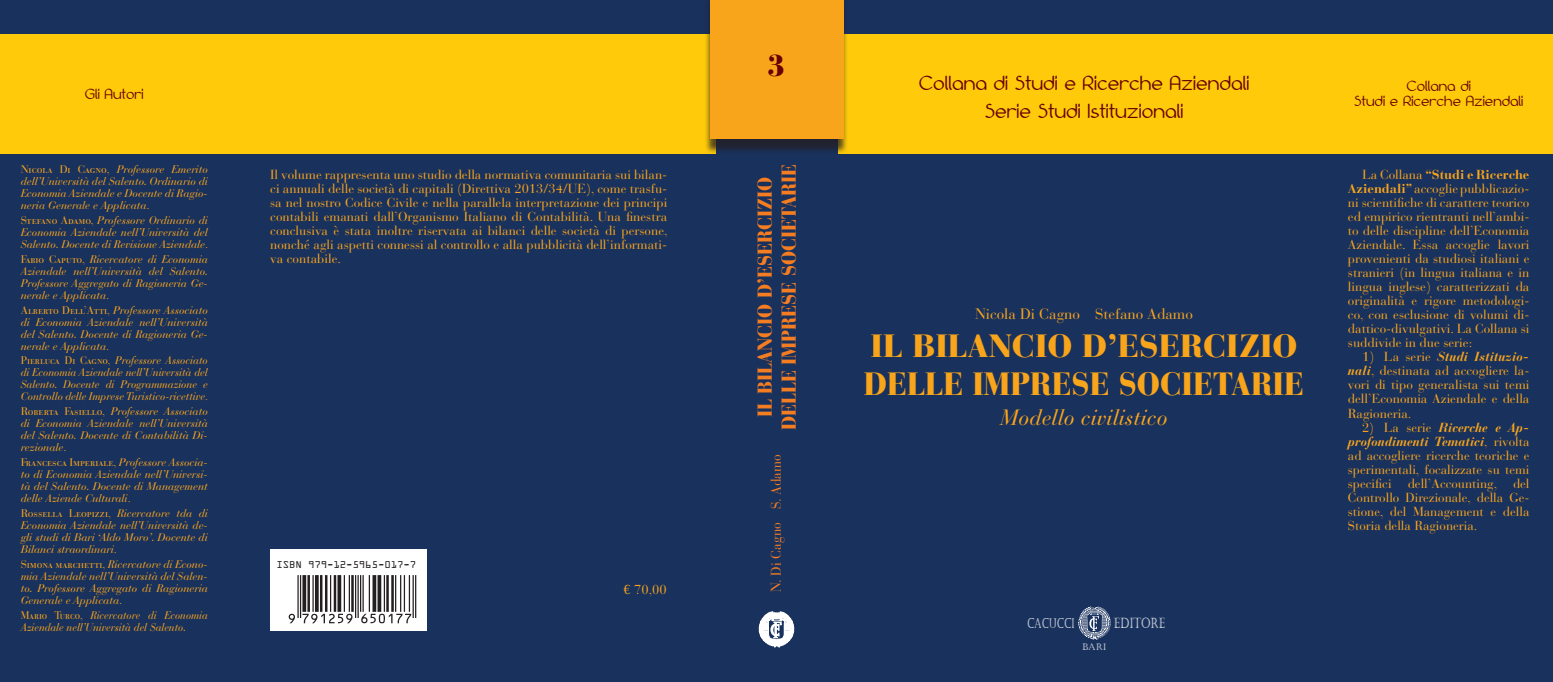
<style>
.page{position:relative;width:1553px;height:682px;background:#fff}
.page>*{position:absolute;margin:0;border:0;box-sizing:border-box;transform-origin:0 0}
.t1{font:900 32px/38.4px "Bauer Bodoni Std";color:#f9a51b}
.t2{font:900 30px "Bauer Bodoni Std";color:#670000}
.t3{font:italic 22px "Bauer Bodoni Std";color:#f9a51b}
.t4{font:900 20px/24px "Bauer Bodoni Std";color:#f47d21;text-align:center;scale:.9 1}
.t5{font:18px/28px "Bolonewt";color:#670000;text-align:center}
.t6{font:15px "Bauer Bodoni Std";color:#f9a51b}
.t7{font:14.5px "Castellar";color:#fff;scale:.74 1}
.t8{font:14px "Bauer Bodoni Std";color:#f47d21;scale:.95 1}
.t9{font:13.9px "Castellar";color:#fff;scale:.67 1}
.t10{font:13px/14px "Bauer Bodoni Std";color:#f9a51b;text-align:justify}
.t11{font:13px/14.9px "Bolonewt";color:#670000;text-align:center}
.t12{font:italic 11px/12px "Bauer Bodoni Std";color:#f9a51b;text-align:justify}
.t13{font:italic 11px/12px "Bauer Bodoni Std";color:#f9a51b;text-align:justify;scale:.96 1}
.t14{font:italic 11px/12px "Bauer Bodoni Std";color:#f9a51b;scale:.94 1}
.t15{font:10.5px "OCRA Extended";color:#231f20}
.t16{font:9.2px "Castellar";color:#fff}
.s1{font-style:normal}
.s2{font-weight:700}
.s3{font-weight:700;font-style:italic}
</style>
<div class="page">
<div style="left:0;top:0;width:1552px;height:682px;background:#19315d"></div>
<div style="left:0;top:35px;width:715px;height:119px;background:#feca0a"></div>
<div style="left:837px;top:35px;width:715px;height:119px;background:#feca0a"></div>
<div style="left:704px;top:0;width:144px;height:154px;background:#231f20;opacity:.75"></div>
<div style="left:709px;top:0;width:134px;height:139px;background:#f9a51b"></div>
<div style="left:270px;top:549px;width:156px;height:81px;background:#fff"></div>
<svg style="left:759px;top:611px;width:35px;height:37px"></svg>
<svg style="left:1078px;top:607px;width:32px;height:33px"></svg>
<svg style="left:289px;top:575px;width:127px;height:48px"></svg>
<p class="t11" style="left:85px;top:87px;width:60px">Gli Autori</p>
<p class="t12" style="left:21px;top:163px;width:189px"><span class="s1">Nicola Di Cagno,</span> Professore Emerito dell’Università del Salento. Ordinario di Economia Aziendale e Docente di Ragio&shy;neria Generale e Applicata<span class="s1">.</span></p>
<p class="t12" style="left:21px;top:214px;width:189px"><span class="s1">Stefano Adamo,</span> Professore Ordinario di Economia Aziendale nell’Università del Salento. Docente di Revisione Aziendale<span class="s1">.</span></p>
<p class="t12" style="left:21px;top:253px;width:189px"><span class="s1">Fabio Caputo,</span> Ricercatore di Economia Aziendale nell’Università del Salento.<br>Professore Aggregato di Ragioneria Ge&shy;nerale e Applicata<span class="s1">.</span></p>
<p class="t12" style="left:21px;top:304px;width:189px"><span class="s1">Alberto Dell’Atti,</span> Professore Associato di Economia Aziendale nell’Università del Salento. Docente di Ragioneria Ge&shy;nerale e Applicata<span class="s1">.</span></p>
<p class="t13" style="left:21px;top:355px;width:197px"><span class="s1">Pierluca Di Cagno,</span> Professore Associato di Economia Aziendale nell’Università del Salento. Docente di Programmazione e Controllo delle Imprese Turistico-ricettive<span class="s1">.</span></p>
<p class="t12" style="left:21px;top:406px;width:189px"><span class="s1">Roberta Fasiello,</span> Professore Associato di Economia Aziendale nell’Università del Salento. Docente di Contabilità Di&shy;rezionale<span class="s1">.</span></p>
<p class="t12" style="left:21px;top:456px;width:189px"><span class="s1">Francesca Imperiale,</span> Professore Associa&shy;to di Economia Aziendale nell’Universi&shy;tà del Salento. Docente di Management delle Aziende Culturali<span class="s1">.</span></p>
<p class="t12" style="left:21px;top:507px;width:189px"><span class="s1">Rossella Leopizzi,</span> Ricercatore tda di Economia Aziendale nell’Università de&shy;gli studi di Bari ‘Aldo Moro’. Docente di Bilanci straordinari<span class="s1">.</span></p>
<p class="t12" style="left:21px;top:558px;width:189px"><span class="s1">Simona marchetti,</span> Ricercatore di Econo&shy;mia Aziendale nell’Università del Salen&shy;to. Professore Aggregato di Ragioneria Generale e Applicata<span class="s1">.</span></p>
<p class="t14" style="left:21px;top:609px;width:201px"><span class="s1">Mario Turco,</span> Ricercatore di Economia<br>Aziendale nell’Università del Salento.</p>
<p class="t10" style="left:270px;top:168px;width:399px">Il volume rappresenta uno studio della normativa comunitaria sui bilan&shy;ci annuali delle società di capitali (Direttiva 2013/34/UE), come trasfu&shy;sa nel nostro Codice Civile e nella parallela interpretazione dei principi contabili emanati dall’Organismo Italiano di Contabilità. Una finestra conclusiva è stata inoltre riservata ai bilanci delle società di persone, nonché agli aspetti connessi al controllo e alla pubblicità dell’informati&shy;va contabile.</p>
<p class="t15" style="left:276px;top:559px;width:141px">ISBN 979-12-5965-017-7</p>
<p class="t10" style="left:623px;top:583px;width:45px">€ 70,00</p>
<h2 class="t2" style="left:766px;top:48px;width:20px">3</h2>
<h3 class="t4" style="left:753px;top:430px;width:297px;rotate:-90deg">IL BILANCIO D’ESERCIZIO<br>DELLE IMPRESE SOCIETARIE</h3>
<p class="t8" style="left:767px;top:592px;width:146px;rotate:-90deg">N. Di Cagno S. Adamo</p>
<h3 class="t5" style="left:918px;top:69px;width:332px">Collana di Studi e Ricerche Aziendali<br>Serie Studi Istituzionali</h3>
<p class="t6" style="left:975px;top:305px;width:219px">Nicola Di Cagno Stefano Adamo</p>
<h1 class="t1" style="left:864px;top:327px;width:441px">IL BILANCIO D’ESERCIZIO<br>DELLE IMPRESE SOCIETARIE</h1>
<h3 class="t3" style="left:1000px;top:404px;width:169px">Modello civilistico</h3>
<p class="t9" style="left:1027px;top:615px;width:72px">CACUCCI</p>
<p class="t7" style="left:1113px;top:615px;width:70px">EDITORE</p>
<p class="t16" style="left:1082px;top:642px;width:26px">BARI</p>
<p class="t11" style="left:1353px;top:79px;width:171px">Collana di<br>Studi e Ricerche Aziendali</p>
<p class="t10" style="left:1347px;top:168px;width:183px;text-indent:14px">La Collana <span class="s2">“Studi e Ricerche Aziendali”</span> accoglie pubblicazio&shy;ni scientifiche di carattere teorico ed empirico rientranti nell’ambi&shy;to delle discipline dell’Economia Aziendale. Essa accoglie lavori provenienti da studiosi italiani e stranieri (in lingua italiana e in lingua inglese) caratterizzati da originalità e rigore metodologi&shy;co, con esclusione di volumi di&shy;dattico-divulgativi. La Collana si suddivide in due serie:</p>
<p class="t10" style="left:1347px;top:350px;width:183px;text-indent:14px">1) La serie <span class="s3">Studi Istituzio&shy;nali</span>, destinata ad accogliere la&shy;vori di tipo generalista sui temi dell’Economia Aziendale e della Ragioneria.</p>
<p class="t10" style="left:1347px;top:420px;width:183px;text-indent:14px">2) La serie <span class="s3">Ricerche e Ap&shy;profondimenti Tematici</span>, rivolta ad accogliere ricerche teoriche e sperimentali, focalizzate su temi specifici dell’Accounting, del Controllo Direzionale, della Ge&shy;stione, del Management e della Storia della Ragioneria.</p>
</div>
